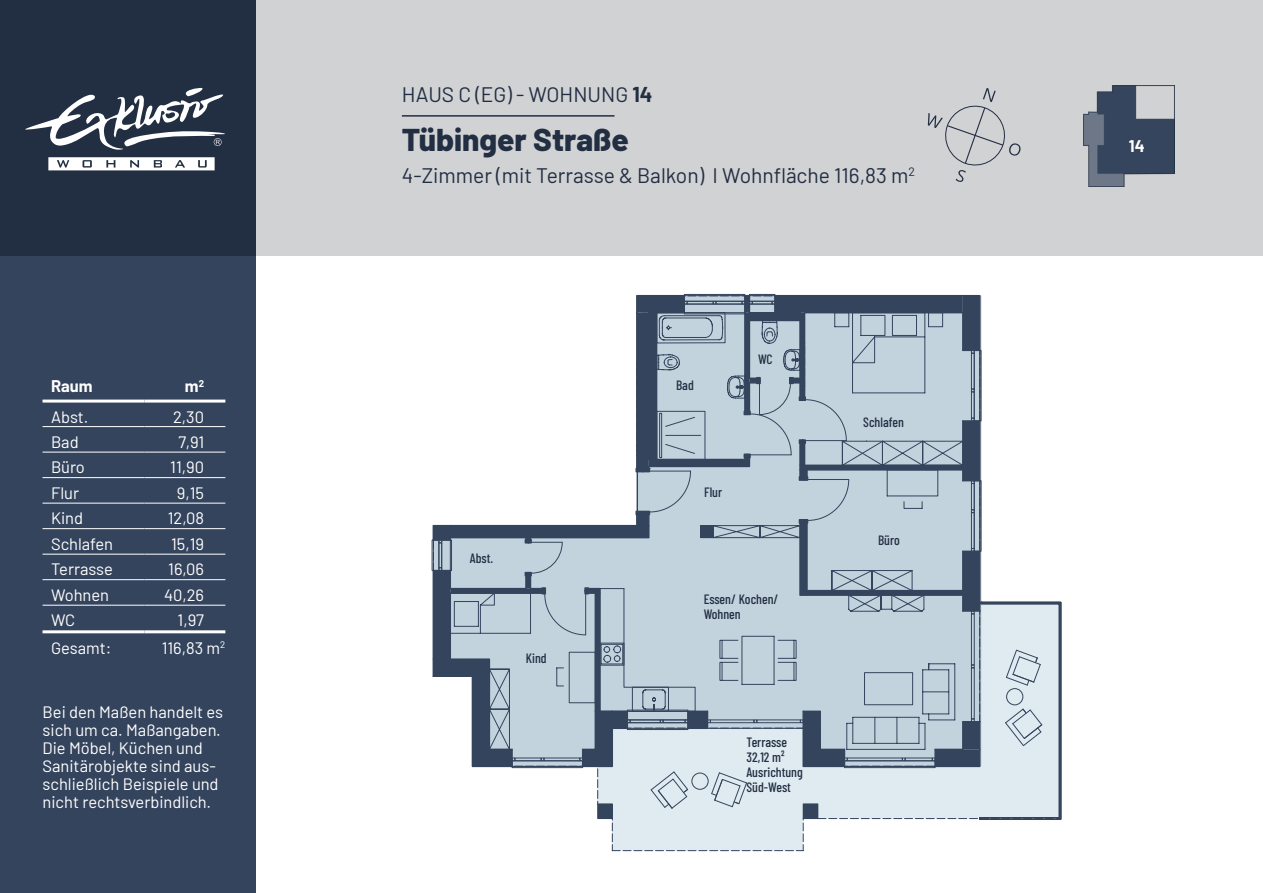
<style>
.page{position:relative;width:1263px;height:893px;background:#fff}
.page>*{position:absolute;margin:0;border:0;box-sizing:border-box;transform-origin:0 0}
.Header_Projektname{font:800 31.5px "Barlow";color:#222e42}
.Header-Subline{font:21px "Barlow";color:#222e42}
.Tabellentext_weiss{font:16.5px/18px "Barlow";color:#fff}
.Tabellentext_weiss-2{font:700 16.5px "Barlow";color:#fff}
.Fliesstext_weiss{font:700 16.5px "Barlow";color:#fff}
.m__Angaben{font:500 13.5px/15px "Barlow Condensed";color:#222e42}
.s1{font-weight:700}
</style>
<div class="page">
<div style="left:255px;top:0;width:1008px;height:255px;background:#d1d2d4"></div>
<div style="left:0;top:255px;width:255px;height:638px;background:#35445d"></div>
<div style="left:0;top:0;width:255px;height:255px;background:#222e42"></div>
<svg style="left:25px;top:87px;width:200px;height:84px"></svg>
<svg style="left:431px;top:294px;width:631px;height:557px"></svg>
<div style="left:1006px;top:688px;width:17px;height:17px;border:1px solid #34445d;border-radius:50%"></div>
<hr style="left:637px;top:472px;width:1px;height:41px;background:#34445d">
<hr style="left:402px;top:115px;width:212px;height:2px;background:#222e42">
<hr style="left:43px;top:426px;width:102px;height:1px;background:#fff">
<hr style="left:145px;top:426px;width:80px;height:1px;background:#fff">
<hr style="left:43px;top:452px;width:102px;height:1px;background:#fff">
<hr style="left:145px;top:452px;width:80px;height:1px;background:#fff">
<hr style="left:43px;top:477px;width:102px;height:1px;background:#fff">
<hr style="left:145px;top:477px;width:80px;height:1px;background:#fff">
<hr style="left:43px;top:503px;width:102px;height:1px;background:#fff">
<hr style="left:145px;top:503px;width:80px;height:1px;background:#fff">
<hr style="left:43px;top:528px;width:102px;height:1px;background:#fff">
<hr style="left:145px;top:528px;width:80px;height:1px;background:#fff">
<hr style="left:43px;top:554px;width:102px;height:1px;background:#fff">
<hr style="left:145px;top:554px;width:80px;height:1px;background:#fff">
<hr style="left:43px;top:579px;width:102px;height:1px;background:#fff">
<hr style="left:145px;top:579px;width:80px;height:1px;background:#fff">
<hr style="left:43px;top:605px;width:102px;height:1px;background:#fff">
<hr style="left:145px;top:605px;width:80px;height:1px;background:#fff">
<hr style="left:43px;top:400px;width:102px;height:3px;background:#fff">
<hr style="left:145px;top:400px;width:80px;height:3px;background:#fff">
<hr style="left:43px;top:630px;width:102px;height:3px;background:#fff">
<hr style="left:145px;top:630px;width:80px;height:3px;background:#fff">
<svg style="left:928px;top:88px;width:93px;height:94px"></svg>
<img style="left:1083px;top:85px;width:91px;height:102px">
<p class="Tabellentext_weiss-2" style="left:51px;top:374px;width:43px">Raum</p>
<p class="Tabellentext_weiss-2" style="left:185px;top:374px;width:21px">m<sup>2</sup></p>
<p class="Tabellentext_weiss" style="left:51px;top:406px;width:39px">Abst.</p>
<p class="Tabellentext_weiss" style="left:173px;top:406px;width:33px">2,30</p>
<p class="Tabellentext_weiss" style="left:51px;top:431px;width:29px">Bad</p>
<p class="Tabellentext_weiss" style="left:179px;top:431px;width:27px">7,91</p>
<p class="Tabellentext_weiss" style="left:51px;top:457px;width:35px">Büro</p>
<p class="Tabellentext_weiss" style="left:170px;top:457px;width:35px">11,90</p>
<p class="Tabellentext_weiss" style="left:51px;top:482px;width:30px">Flur</p>
<p class="Tabellentext_weiss" style="left:177px;top:482px;width:29px">9,15</p>
<p class="Tabellentext_weiss" style="left:51px;top:508px;width:34px">Kind</p>
<p class="Tabellentext_weiss" style="left:168px;top:508px;width:38px">12,08</p>
<p class="Tabellentext_weiss" style="left:51px;top:533px;width:64px">Schlafen</p>
<p class="Tabellentext_weiss" style="left:171px;top:533px;width:34px">15,19</p>
<p class="Tabellentext_weiss" style="left:51px;top:559px;width:63px">Terrasse</p>
<p class="Tabellentext_weiss" style="left:168px;top:559px;width:37px">16,06</p>
<p class="Tabellentext_weiss" style="left:51px;top:584px;width:60px">Wohnen</p>
<p class="Tabellentext_weiss" style="left:164px;top:584px;width:42px">40,26</p>
<p class="Tabellentext_weiss" style="left:51px;top:610px;width:26px">WC</p>
<p class="Tabellentext_weiss" style="left:178px;top:610px;width:28px">1,97</p>
<p class="Tabellentext_weiss" style="left:51px;top:637px;width:62px">Gesamt:</p>
<p class="Tabellentext_weiss" style="left:162px;top:637px;width:65px">116,83 m<sup>2</sup></p>
<p class="Tabellentext_weiss" style="left:43px;top:702px;width:182px">Bei den Maßen handelt es sich um ca. Maßangaben.<br>Die Möbel, Küchen und<br>Sanitärobjekte sind aus&shy;schließlich Beispiele und nicht rechtsverbindlich.</p>
<p class="Header-Subline" style="left:402px;top:79px;width:252px">HAUS C (EG) - WOHNUNG <span class="s1">14</span></p>
<p class="Header_Projektname" style="left:402px;top:116px;width:228px">Tübinger Straße</p>
<p class="Header-Subline" style="left:402px;top:161px;width:515px">4-Zimmer (mit Terrasse &amp; Balkon) I Wohnfläche 116,83 m<sup>2</sup></p>
<p class="m__Angaben" style="left:470px;top:550px;width:25px">Abst.</p>
<p class="m__Angaben" style="left:526px;top:649px;width:22px">Kind</p>
<p class="m__Angaben" style="left:676px;top:377px;width:19px">Bad</p>
<p class="m__Angaben" style="left:758px;top:351px;width:16px">WC</p>
<p class="m__Angaben" style="left:704px;top:484px;width:20px">Flur</p>
<p class="m__Angaben" style="left:704px;top:591px;width:76px">Essen/ Kochen/<br>Wohnen</p>
<p class="m__Angaben" style="left:746px;top:733px;width:42px">Terrasse</p>
<p class="m__Angaben" style="left:746px;top:748px;width:39px">32,12 m²</p>
<p class="m__Angaben" style="left:746px;top:763px;width:58px">Ausrichtung<br>Süd-West</p>
<p class="m__Angaben" style="left:863px;top:414px;width:42px">Schlafen</p>
<p class="m__Angaben" style="left:878px;top:532px;width:23px">Büro</p>
<p class="Fliesstext_weiss" style="left:1129px;top:134px;width:17px">14</p>
</div>
